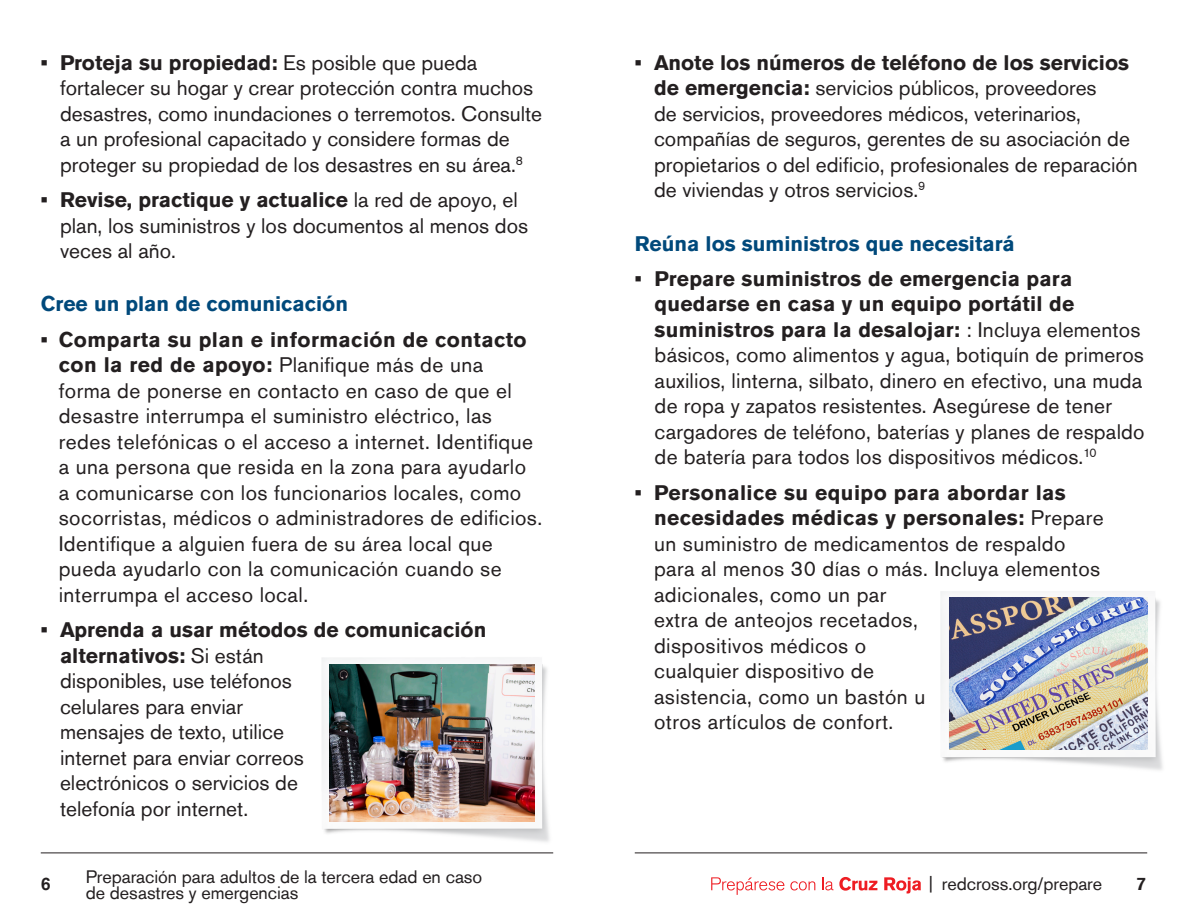
<style>
.page{position:relative;width:1188px;height:918px;background:#fff}
.page>*{position:absolute;margin:0;border:0;box-sizing:border-box;transform-origin:0 0}
.Body_Text{font:21px/25.5px "Akzidenz Grotesk Std";letter-spacing:.01em;color:#231f20}
.Body_Text-2{font:700 21px "Akzidenz Grotesk Std";color:#00497b}
.t1{font:18px/16.5px "Akzidenz Grotesk Std";letter-spacing:-.005em;color:#231f20}
.t2{font:500 18px "Akzidenz Grotesk Std";color:#231f20}
.s1{font-weight:700}
</style>
<div class="page">
<hr style="left:41px;top:853px;width:512px;height:1px;background:#231f20">
<hr style="left:635px;top:853px;width:512px;height:1px;background:#231f20">
<svg style="left:711px;top:877px;width:73px;height:18px"></svg>
<svg style="left:790px;top:881px;width:25px;height:9px"></svg>
<svg style="left:822px;top:877px;width:11px;height:13px"></svg>
<svg style="left:839px;top:877px;width:38px;height:14px"></svg>
<svg style="left:884px;top:877px;width:37px;height:17px"></svg>
<img style="left:940px;top:591px;width:223px;height:179px">
<img style="left:949px;top:598px;width:199px;height:151px">
<img style="left:322px;top:658px;width:228px;height:184px">
<img style="left:330px;top:665px;width:204px;height:157px">
<p class="Body_Text" style="left:60px;top:50px;width:484px;text-indent:-19px"><span class="s1">• Proteja su propiedad:</span> Es posible que pueda fortalecer su hogar y crear protección contra muchos desastres, como inundaciones o terremotos. Consulte a un profesional capacitado y considere formas de proteger su propiedad de los desastres en su área.<sup>8</sup></p>
<p class="Body_Text" style="left:60px;top:187px;width:470px;text-indent:-19px"><span class="s1">• Revise, practique y actualice</span> la red de apoyo, el plan, los suministros y los documentos al menos dos veces al año.</p>
<p class="Body_Text-2" style="left:41px;top:292px;width:309px">Cree un plan de comunicación</p>
<p class="Body_Text" style="left:59px;top:327px;width:485px;text-indent:-18px"><span class="s1">• Comparta su plan e información de contacto con la red de apoyo:</span> Planifique más de una<br>forma de ponerse en contacto en caso de que el desastre interrumpa el suministro eléctrico, las redes telefónicas o el acceso a internet. Identifique a una persona que resida en la zona para ayudarlo<br>a comunicarse con los funcionarios locales, como socorristas, médicos o administradores de edificios.<br>Identifique a alguien fuera de su área local que pueda ayudarlo con la comunicación cuando se interrumpa el acceso local.</p>
<p class="Body_Text" style="left:60px;top:617px;width:428px;text-indent:-19px"><span class="s1">• Aprenda a usar métodos de comunicación alternativos:</span> Si están<br>disponibles, use teléfonos<br>celulares para enviar<br>mensajes de texto, utilice<br>internet para enviar correos<br>electrónicos o servicios de<br>telefonía por internet.</p>
<p class="Body_Text" style="left:654px;top:50px;width:485px;text-indent:-19px"><span class="s1">• Anote los números de teléfono de los servicios de emergencia:</span> servicios públicos, proveedores<br>de servicios, proveedores médicos, veterinarios, compañías de seguros, gerentes de su asociación de propietarios o del edificio, profesionales de reparación de viviendas y otros servicios.<sup>9</sup></p>
<p class="Body_Text-2" style="left:635px;top:231px;width:382px">Reúna los suministros que necesitará</p>
<p class="Body_Text" style="left:655px;top:266px;width:491px;text-indent:-20px"><span class="s1">• Prepare suministros de emergencia para quedarse en casa y un equipo portátil de suministros para la desalojar:</span> : Incluya elementos básicos, como alimentos y agua, botiquín de primeros auxilios, linterna, silbato, dinero en efectivo, una muda de ropa y zapatos resistentes. Asegúrese de tener cargadores de teléfono, baterías y planes de respaldo de batería para todos los dispositivos médicos.<sup>10</sup></p>
<p class="Body_Text" style="left:654px;top:480px;width:451px;text-indent:-19px"><span class="s1">• Personalice su equipo para abordar las necesidades médicas y personales:</span> Prepare un suministro de medicamentos de respaldo para al menos 30 días o más. Incluya elementos adicionales, como un par<br>extra de anteojos recetados,<br>dispositivos médicos o<br>cualquier dispositivo de<br>asistencia, como un bastón u<br>otros artículos de confort.</p>
<p class="t1" style="left:86px;top:868px;width:398px">Preparación para adultos de la tercera edad en caso de desastres y emergencias</p>
<p class="t2" style="left:41px;top:872px;width:12px">6</p>
<p class="t1" style="left:929px;top:875px;width:175px">| redcross.org/prepare</p>
<p class="t2" style="left:1136px;top:872px;width:12px">7</p>
</div>
